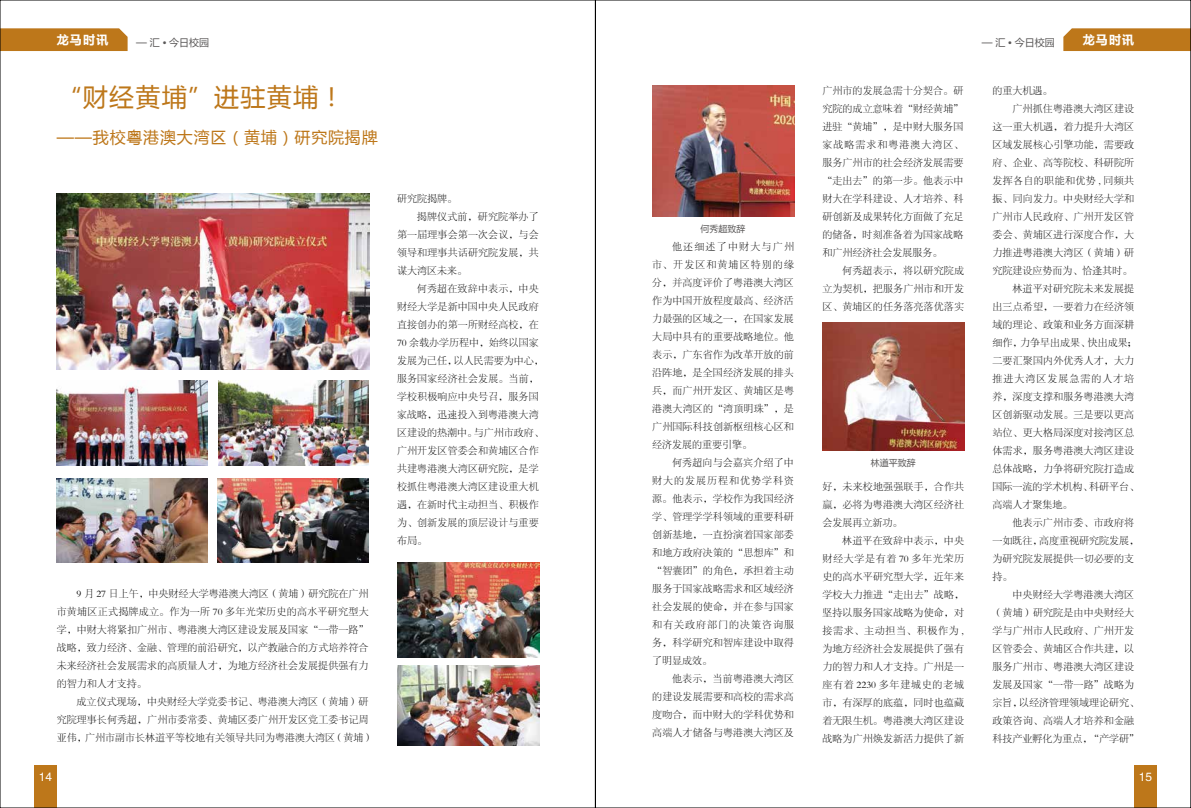
<style>
.page{position:relative;width:1191px;height:808px;background:#fff}
.page>*{position:absolute;margin:0;border:0;box-sizing:border-box;transform-origin:0 0}
.t1{font:25px "Microsoft Ya Hei";letter-spacing:.05em;color:#bd771a}
.t2{font:16px "Microsoft Ya Hei";letter-spacing:.05em;color:#bd771a}
.t3{font:700 12px "Microsoft Ya Hei";letter-spacing:.1em;color:#fff}
.t4{font:12px "FZHTJW GB1 0";color:#fff}
.t5{font:10px/18px "FZSYJW GB1 0";letter-spacing:.015em;color:#000;text-align:justify}
.t6{font:10px "Microsoft Ya Hei";color:#595757}
.t7{font:10px "FZSYJW GB1 0";letter-spacing:.035em;color:#000}
.t8{font:10px "FZSYJW GB1 0";letter-spacing:.1em;color:#000}
.t9{font:9px "Microsoft Ya Hei";color:#595757}
</style>
<div class="page">
<div style="left:1063px;top:28px;width:126px;height:23px;background:#bd771a"></div>
<div style="left:2px;top:28px;width:126px;height:23px;background:#bd771a"></div>
<div style="left:34px;top:765px;width:23px;height:43px;background:#bd771a"></div>
<div style="left:1134px;top:765px;width:23px;height:43px;background:#bd771a"></div>
<img style="left:56px;top:193px;width:314px;height:177px">
<img style="left:57px;top:381px;width:150px;height:85px">
<img style="left:218px;top:381px;width:151px;height:84px">
<img style="left:56px;top:478px;width:151px;height:85px">
<img style="left:218px;top:478px;width:151px;height:85px">
<img style="left:397px;top:563px;width:142px;height:94px">
<img style="left:397px;top:665px;width:142px;height:80px">
<img style="left:652px;top:85px;width:142px;height:132px">
<img style="left:822px;top:323px;width:142px;height:128px">
<p class="t3" style="left:57px;top:31px;width:53px">龙马时讯</p>
<p class="t6" style="left:136px;top:35px;width:75px">— 汇 • 今日校园</p>
<p class="t6" style="left:981px;top:35px;width:75px">— 汇 • 今日校园</p>
<p class="t3" style="left:1082px;top:31px;width:53px">龙马时讯</p>
<h1 class="t1" style="left:57px;top:81px;width:289px">“财经黄埔”进驻黄埔！</h1>
<h2 class="t2" style="left:57px;top:126px;width:322px">——我校粤港澳大湾区（黄埔）研究院揭牌</h2>
<p class="t5" style="left:57px;top:585px;width:313px;text-indent:20px">9 月 27 日上午，中央财经大学粤港澳大湾区（黄埔）研究院在广州市黄埔区正式揭牌成立。作为一所 70 多年光荣历史的高水平研究型大学，中财大将紧扣广州市、粤港澳大湾区建设发展及国家“一带一路”战略，致力经济、金融、管理的前沿研究，以产教融合的方式培养符合未来经济社会发展需求的高质量人才，为地方经济社会发展提供强有力的智力和人才支持。</p>
<p class="t5" style="left:57px;top:693px;width:318px;text-align:left;text-indent:20px">成立仪式现场，中央财经大学党委书记、粤港澳大湾区（黄埔）研究院理事长何秀超，广州市委常委、黄埔区委广州开发区党工委书记周亚伟，广州市副市长林道平等校地有关领导共同为粤港澳大湾区（黄埔）</p>
<p class="t5" style="left:397px;top:190px;width:61px">研究院揭牌。</p>
<p class="t5" style="left:417px;top:208px;width:123px">揭牌仪式前，研究院举办了</p>
<p class="t5" style="left:397px;top:226px;width:143px">第一届理事会第一次会议，与会</p>
<p class="t5" style="left:397px;top:244px;width:143px">领导和理事共话研究院发展，共</p>
<p class="t5" style="left:397px;top:262px;width:71px">谋大湾区未来。</p>
<p class="t5" style="left:417px;top:280px;width:123px">何秀超在致辞中表示，中央</p>
<p class="t5" style="left:397px;top:298px;width:143px">财经大学是新中国中央人民政府</p>
<p class="t5" style="left:397px;top:316px;width:143px">直接创办的第一所财经高校，在</p>
<p class="t5" style="left:397px;top:334px;width:143px">70 余载办学历程中，始终以国家</p>
<p class="t5" style="left:397px;top:352px;width:148px">发展为己任，以人民需要为中心，</p>
<p class="t5" style="left:397px;top:370px;width:143px">服务国家经济社会发展。当前，</p>
<p class="t5" style="left:397px;top:388px;width:143px">学校积极响应中央号召，服务国</p>
<p class="t5" style="left:397px;top:406px;width:143px">家战略，迅速投入到粤港澳大湾</p>
<p class="t5" style="left:397px;top:424px;width:148px">区建设的热潮中。与广州市政府、</p>
<p class="t5" style="left:397px;top:442px;width:143px">广州开发区管委会和黄埔区合作</p>
<p class="t5" style="left:397px;top:460px;width:143px">共建粤港澳大湾区研究院，是学</p>
<p class="t5" style="left:397px;top:478px;width:143px">校抓住粤港澳大湾区建设重大机</p>
<p class="t5" style="left:397px;top:496px;width:143px">遇，在新时代主动担当、积极作</p>
<p class="t5" style="left:397px;top:514px;width:143px">为、创新发展的顶层设计与重要</p>
<p class="t5" style="left:397px;top:532px;width:31px">布局。</p>
<p class="t9" style="left:700px;top:222px;width:46px">何秀超致辞</p>
<p class="t5" style="left:652px;top:238px;width:143px;text-indent:20px">他还细述了中财大与广州市、开发区和黄埔区特别的缘分，并高度评价了粤港澳大湾区作为中国开放程度最高、经济活力最强的区域之一，在国家发展大局中具有的重要战略地位。他表示，广东省作为改革开放的前沿阵地，是全国经济发展的排头兵，而广州开发区、黄埔区是粤港澳大湾区的“湾顶明珠”，是广州国际科技创新枢纽核心区和经济发展的重要引擎。</p>
<p class="t5" style="left:652px;top:454px;width:143px;text-indent:20px">何秀超向与会嘉宾介绍了中财大的发展历程和优势学科资源。他表示，学校作为我国经济学、管理学学科领域的重要科研创新基地，一直扮演着国家部委和地方政府决策的“思想库”和“智囊团”的角色，承担着主动服务于国家战略需求和区域经济社会发展的使命，并在参与国家和有关政府部门的决策咨询服务，科学研究和智库建设中取得了明显成效。</p>
<p class="t5" style="left:652px;top:670px;width:143px;text-indent:20px">他表示，当前粤港澳大湾区的建设发展需要和高校的需求高度吻合，而中财大的学科优势和高端人才储备与粤港澳大湾区及</p>
<p class="t5" style="left:822px;top:81px;width:143px">广州市的发展急需十分契合。研究院的成立意味着“财经黄埔”进驻“黄埔”，是中财大服务国家战略需求和粤港澳大湾区、服务广州市的社会经济发展需要“走出去”的第一步。他表示中财大在学科建设、人才培养、科研创新及成果转化方面做了充足的储备，时刻准备着为国家战略和广州经济社会发展服务。</p>
<p class="t5" style="left:822px;top:261px;width:143px;text-indent:20px">何秀超表示，将以研究院成立为契机，把服务广州市和开发区、黄埔区的任务落亮落优落实</p>
<p class="t9" style="left:870px;top:456px;width:46px">林道平致辞</p>
<p class="t5" style="left:822px;top:477px;width:143px">好，未来校地强强联手，合作共赢，必将为粤港澳大湾区经济社会发展再立新功。</p>
<p class="t5" style="left:822px;top:531px;width:143px;text-indent:20px">林道平在致辞中表示，中央财经大学是有着 70 多年光荣历史的高水平研究型大学，近年来学校大力推进“走出去”战略，坚持以服务国家战略为使命，对接需求、主动担当、积极作为 ,为地方经济社会发展提供了强有力的智力和人才支持。广州是一座有着 2230 多年建城史的老城市，有深厚的底蕴，同时也蕴藏着无限生机。粤港澳大湾区建设战略为广州焕发新活力提供了新</p>
<p class="t5" style="left:992px;top:81px;width:61px">的重大机遇。</p>
<p class="t5" style="left:1012px;top:99px;width:123px">广州抓住粤港澳大湾区建设</p>
<p class="t5" style="left:992px;top:117px;width:143px">这一重大机遇，着力提升大湾区</p>
<p class="t5" style="left:992px;top:135px;width:143px">区域发展核心引擎功能，需要政</p>
<p class="t5" style="left:992px;top:153px;width:143px">府、企业、高等院校、科研院所</p>
<p class="t7" style="left:992px;top:175px;width:143px">发挥各自的职能和优势 , 同频共</p>
<p class="t5" style="left:992px;top:189px;width:143px">振、同向发力。中央财经大学和</p>
<p class="t5" style="left:992px;top:207px;width:143px">广州市人民政府、广州开发区管</p>
<p class="t5" style="left:992px;top:225px;width:143px">委会、黄埔区进行深度合作，大</p>
<p class="t5" style="left:992px;top:243px;width:143px">力推进粤港澳大湾区（黄埔）研</p>
<p class="t5" style="left:992px;top:261px;width:141px">究院建设应势而为、恰逢其时。</p>
<p class="t5" style="left:1012px;top:279px;width:123px">林道平对研究院未来发展提</p>
<p class="t5" style="left:992px;top:297px;width:143px">出三点希望，一要着力在经济领</p>
<p class="t5" style="left:992px;top:315px;width:143px">域的理论、政策和业务方面深耕</p>
<p class="t5" style="left:992px;top:333px;width:146px">细作，力争早出成果、快出成果；</p>
<p class="t5" style="left:992px;top:351px;width:143px">二要汇聚国内外优秀人才，大力</p>
<p class="t8" style="left:992px;top:373px;width:143px">推进大湾区发展急需的人才培</p>
<p class="t5" style="left:992px;top:387px;width:143px">养，深度支撑和服务粤港澳大湾</p>
<p class="t5" style="left:992px;top:405px;width:143px">区创新驱动发展。三是要以更高</p>
<p class="t5" style="left:992px;top:423px;width:143px">站位、更大格局深度对接湾区总</p>
<p class="t5" style="left:992px;top:441px;width:143px">体需求，服务粤港澳大湾区建设</p>
<p class="t5" style="left:992px;top:459px;width:143px">总体战略，力争将研究院打造成</p>
<p class="t5" style="left:992px;top:477px;width:148px">国际一流的学术机构、科研平台、</p>
<p class="t5" style="left:992px;top:495px;width:81px">高端人才聚集地。</p>
<p class="t5" style="left:1012px;top:513px;width:123px">他表示广州市委、市政府将</p>
<p class="t5" style="left:992px;top:531px;width:148px">一如既往，高度重视研究院发展，</p>
<p class="t5" style="left:992px;top:549px;width:143px">为研究院发展提供一切必要的支</p>
<p class="t5" style="left:992px;top:567px;width:21px">持。</p>
<p class="t5" style="left:1012px;top:585px;width:123px">中央财经大学粤港澳大湾区</p>
<p class="t5" style="left:992px;top:603px;width:143px">（黄埔）研究院是由中央财经大</p>
<p class="t5" style="left:992px;top:621px;width:143px">学与广州市人民政府、广州开发</p>
<p class="t5" style="left:992px;top:639px;width:143px">区管委会、黄埔区合作共建，以</p>
<p class="t5" style="left:992px;top:657px;width:143px">服务广州市、粤港澳大湾区建设</p>
<p class="t5" style="left:992px;top:675px;width:143px">发展及国家“一带一路”战略为</p>
<p class="t5" style="left:992px;top:693px;width:148px">宗旨，以经济管理领域理论研究、</p>
<p class="t5" style="left:992px;top:711px;width:143px">政策咨询、高端人才培养和金融</p>
<p class="t5" style="left:992px;top:729px;width:148px">科技产业孵化为重点，“产学研”</p>
<p class="t4" style="left:39px;top:771px;width:15px">14</p>
<p class="t4" style="left:1139px;top:771px;width:15px">15</p>
</div>
